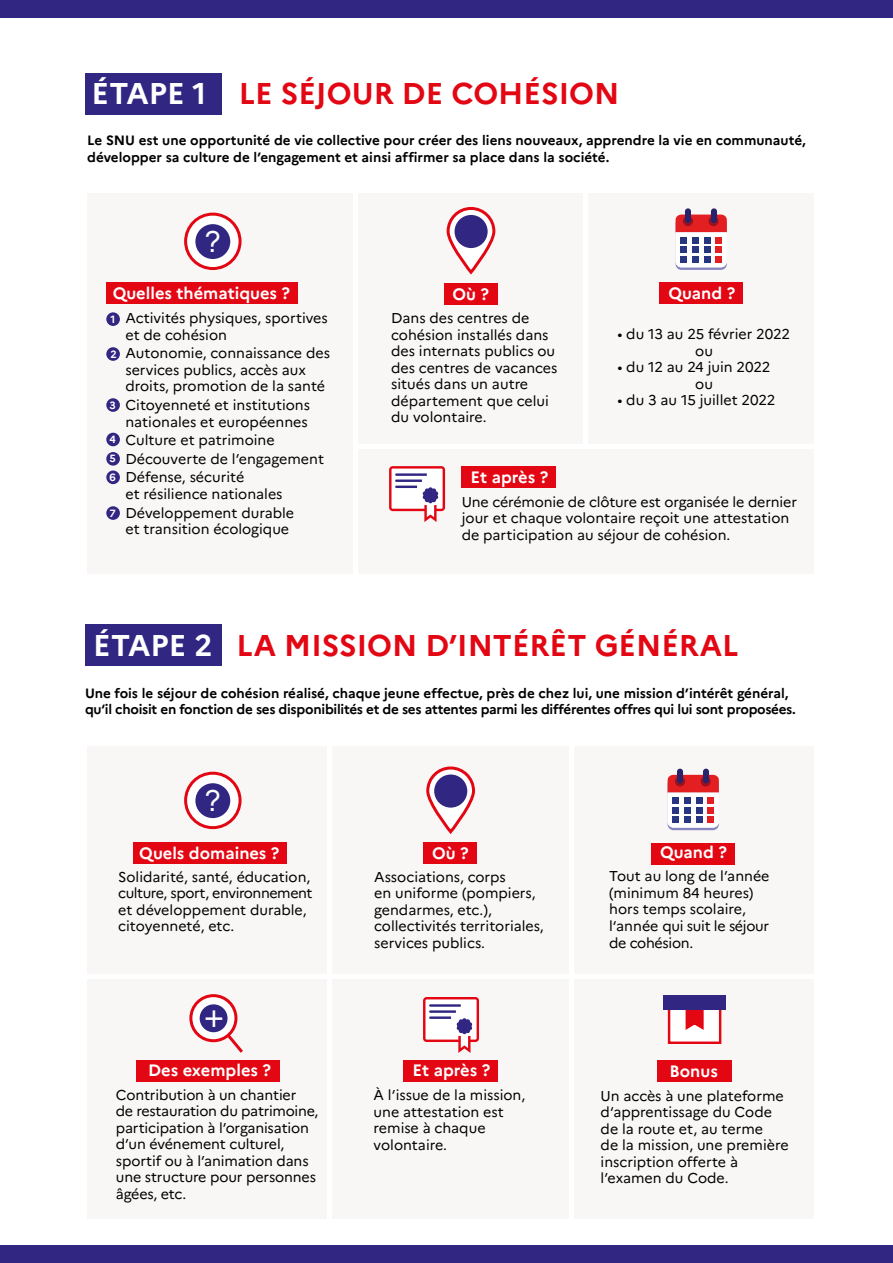
<style>
.page{position:relative;width:893px;height:1263px;background:#fff}
.page>*{position:absolute;margin:0;border:0;box-sizing:border-box;transform-origin:0 0}
.t1{font:33px "Marianne";color:#fff}
.t2{font:700 30px "Marianne";color:#e30613}
.t3{font:30px "Chalet London Nineteen Sixty";color:#fff}
.t4{font:700 16.5px "Marianne";color:#fff}
.t5{font:14.25px/16.5px "Marianne";color:#000}
.t6{font:700 13.5px/16.5px "Marianne";letter-spacing:-.02em;color:#000}
.t7{font:700 13.5px/16.5px "Marianne";color:#000}
.t8{font:700 10.5px/18.9px "Marianne";color:#fff;text-align:justify}
.s1{color:#fff}
</style>
<div class="page">
<div style="left:87px;top:193px;width:727px;height:381px;background:#f9f7f5"></div>
<div style="left:87px;top:746px;width:727px;height:473px;background:#f9f7f5"></div>
<div style="left:133px;top:843px;width:153px;height:21px;background:#e30613"></div>
<div style="left:0;top:0;width:893px;height:17px;background:#312783"></div>
<div style="left:0;top:1246px;width:893px;height:17px;background:#312783"></div>
<svg style="left:447px;top:207px;width:48px;height:67px"></svg>
<div style="left:455px;top:215px;width:33px;height:33px;background:#312783;border-radius:50%"></div>
<div style="left:444px;top:283px;width:54px;height:21px;background:#e30613"></div>
<svg style="left:676px;top:218px;width:51px;height:52px"></svg>
<div style="left:685px;top:208px;width:6px;height:15px;background:#27246c;border-radius:3px"></div>
<div style="left:711px;top:208px;width:6px;height:15px;background:#27246c;border-radius:3px"></div>
<svg style="left:676px;top:215px;width:51px;height:52px"></svg>
<div style="left:704px;top:256px;width:6px;height:7px;background:#273580"></div>
<div style="left:715px;top:237px;width:7px;height:6px;background:#e41f21"></div>
<div style="left:715px;top:247px;width:7px;height:6px;background:#e41f21"></div>
<div style="left:715px;top:256px;width:7px;height:7px;background:#e41f21"></div>
<div style="left:659px;top:283px;width:84px;height:21px;background:#e30613"></div>
<div style="left:461px;top:467px;width:95px;height:21px;background:#e30613"></div>
<div style="left:106px;top:283px;width:192px;height:21px;background:#e30613"></div>
<svg style="left:426px;top:766px;width:49px;height:67px"></svg>
<div style="left:434px;top:774px;width:33px;height:34px;background:#312783;border-radius:50%"></div>
<div style="left:423px;top:843px;width:54px;height:21px;background:#e30613"></div>
<div style="left:651px;top:843px;width:84px;height:21px;background:#e30613"></div>
<div style="left:668px;top:778px;width:51px;height:52px;background:linear-gradient(to right,#8484c0,#8787c1);border-radius:6px"></div>
<div style="left:677px;top:769px;width:6px;height:14px;background:#27246c;border-radius:3px"></div>
<div style="left:703px;top:769px;width:6px;height:14px;background:#27246c;border-radius:3px"></div>
<svg style="left:668px;top:775px;width:51px;height:52px"></svg>
<div style="left:707px;top:797px;width:7px;height:7px;background:#e41f21"></div>
<div style="left:707px;top:807px;width:7px;height:6px;background:#e41f21"></div>
<div style="left:707px;top:817px;width:7px;height:6px;background:#e41f21"></div>
<div style="left:137px;top:1061px;width:143px;height:21px;background:#e30613"></div>
<svg style="left:667px;top:1010px;width:55px;height:34px"></svg>
<div style="left:663px;top:995px;width:63px;height:15px;background:#312783"></div>
<div style="left:657px;top:1061px;width:74px;height:21px;background:#e30613"></div>
<div style="left:403px;top:1060px;width:95px;height:22px;background:#e30613"></div>
<svg style="left:423px;top:997px;width:56px;height:56px"></svg>
<svg style="left:389px;top:466px;width:56px;height:56px"></svg>
<div style="left:106px;top:312px;width:14px;height:14px;background:#312783;border-radius:50%"></div>
<div style="left:106px;top:347px;width:14px;height:14px;background:#312783;border-radius:50%"></div>
<div style="left:106px;top:398px;width:14px;height:14px;background:#312783;border-radius:50%"></div>
<div style="left:106px;top:433px;width:14px;height:13px;background:#312783;border-radius:50%"></div>
<div style="left:106px;top:452px;width:14px;height:14px;background:#312783;border-radius:50%"></div>
<div style="left:106px;top:470px;width:14px;height:14px;background:#312783;border-radius:50%"></div>
<div style="left:106px;top:506px;width:14px;height:14px;background:#312783;border-radius:50%"></div>
<div style="left:85px;top:74px;width:136px;height:41px;background:#312783"></div>
<div style="left:85px;top:625px;width:136px;height:41px;background:#312783"></div>
<svg style="left:186px;top:214px;width:54px;height:55px"></svg>
<div style="left:184px;top:213px;width:58px;height:57px;border:3px solid #e30613;border-radius:50%"></div>
<div style="left:195px;top:224px;width:35px;height:35px;background:#312783;border-radius:50%"></div>
<svg style="left:186px;top:773px;width:54px;height:55px"></svg>
<div style="left:184px;top:772px;width:58px;height:57px;border:3px solid #e30613;border-radius:50%"></div>
<div style="left:195px;top:783px;width:35px;height:35px;background:#312783;border-radius:50%"></div>
<svg style="left:218px;top:1023px;width:25px;height:30px"></svg>
<svg style="left:191px;top:996px;width:45px;height:45px"></svg>
<div style="left:189px;top:994px;width:48px;height:48px;border:3px solid #e30613;border-radius:50%"></div>
<div style="left:200px;top:1004px;width:28px;height:28px;background:#312783;border-radius:50%"></div>
<hr style="left:353px;top:192px;width:4px;height:395px;background:#fff">
<hr style="left:327px;top:738px;width:4px;height:489px;background:#fff">
<hr style="left:81px;top:974px;width:735px;height:4px;background:#fff">
<div style="left:569px;top:737px;width:5px;height:488px;background:#fff"></div>
<div style="left:583px;top:184px;width:5px;height:260px;background:#fff"></div>
<hr style="left:354px;top:444px;width:463px;height:4px;background:#fff">
<h2 class="t2" style="left:91px;top:75px;width:529px"><span class="s1">ÉTAPE 1</span> LE SÉJOUR DE COHÉSION</h2>
<p class="t7" style="left:87px;top:132px;width:720px">Le SNU est une opportunité de vie collective pour créer des liens nouveaux, apprendre la vie en communauté, développer sa culture de l’engagement et ainsi affirmer sa place dans la société.</p>
<h2 class="t3" style="left:205px;top:223px;width:17px">?</h2>
<p class="t4" style="left:113px;top:284px;width:179px">Quelles thématiques ?</p>
<p class="t5" style="left:125px;top:310px;width:204px">Activités physiques, sportives et de cohésion</p>
<p class="t5" style="left:125px;top:345px;width:206px">Autonomie, connaissance des services publics, accès aux droits, promotion de la santé</p>
<p class="t5" style="left:125px;top:397px;width:186px">Citoyenneté et institutions nationales et européennes</p>
<p class="t5" style="left:125px;top:431px;width:200px;line-height:18.6px">Culture et patrimoine<br>Découverte de l’engagement<br>Défense, sécurité</p>
<p class="t5" style="left:125px;top:484px;width:170px;line-height:18.6px">et résilience nationales<br>Développement durable</p>
<p class="t5" style="left:125px;top:521px;width:165px">et transition écologique</p>
<p class="t8" style="left:111px;top:310px;width:6px">1</p>
<p class="t8" style="left:111px;top:344px;width:8px">2</p>
<p class="t8" style="left:109px;top:395px;width:8px">3</p>
<p class="t8" style="left:109px;top:430px;width:8px">4<br>5<br>6</p>
<p class="t8" style="left:109px;top:503px;width:8px">7</p>
<p class="t4" style="left:452px;top:284px;width:38px">Où ?</p>
<p class="t5" style="left:391px;top:310px;width:168px">Dans des centres de cohésion installés dans des internats publics ou des centres de vacances situés dans un autre département que celui du volontaire.</p>
<p class="t4" style="left:471px;top:467px;width:79px">Et après ?</p>
<p class="t4" style="left:668px;top:283px;width:68px">Quand ?</p>
<p class="t5" style="left:617px;top:326px;width:174px;text-align:center">• du 13 au 25 février 2022 ou</p>
<p class="t5" style="left:695px;top:359px;width:77px;text-indent:-78px">• du 12 au 24 juin 2022 ou</p>
<p class="t5" style="left:617px;top:392px;width:159px">• du 3 au 15 juillet 2022</p>
<p class="t5" style="left:462px;top:493px;width:337px">Une cérémonie de clôture est organisée le dernier jour et chaque volontaire reçoit une attestation de participation au séjour de cohésion.</p>
<h2 class="t2" style="left:93px;top:627px;width:647px"><span class="s1">ÉTAPE 2</span> LA MISSION D’INTÉRÊT GÉNÉRAL</h2>
<p class="t6" style="left:85px;top:685px;width:712px">Une fois le séjour de cohésion réalisé, chaque jeune effectue, près de chez lui, une mission d’intérêt général, qu‘il choisit en fonction de ses disponibilités et de ses attentes parmi les différentes offres qui lui sont proposées.</p>
<h2 class="t3" style="left:205px;top:782px;width:17px">?</h2>
<p class="t4" style="left:139px;top:842px;width:142px">Quels domaines ?</p>
<p class="t4" style="left:432px;top:842px;width:38px">Où ?</p>
<p class="t5" style="left:118px;top:868px;width:196px">Solidarité, santé, éducation, culture, sport, environnement et développement durable, citoyenneté, etc.</p>
<p class="t5" style="left:374px;top:868px;width:171px">Associations, corps<br>en uniforme (pompiers, gendarmes, etc.), collectivités territoriales, services publics.</p>
<h1 class="t1" style="left:204px;top:995px;width:21px">+</h1>
<p class="t4" style="left:660px;top:842px;width:68px">Quand ?</p>
<p class="t5" style="left:609px;top:868px;width:162px">Tout au long de l’année (minimum 84 heures) hors temps scolaire, l‘année qui suit le séjour de cohésion.</p>
<p class="t4" style="left:148px;top:1060px;width:124px">Des exemples ?</p>
<p class="t4" style="left:669px;top:1060px;width:50px">Bonus</p>
<p class="t5" style="left:374px;top:1087px;width:153px">À l’issue de la mission, une attestation est remise à chaque volontaire.</p>
<p class="t4" style="left:413px;top:1060px;width:79px">Et après ?</p>
<p class="t5" style="left:116px;top:1086px;width:204px">Contribution à un chantier<br>de restauration du patrimoine, participation à l’organisation d’un événement culturel, sportif ou à l’animation dans une structure pour personnes âgées, etc.</p>
<p class="t5" style="left:601px;top:1087px;width:190px">Un accès à une plateforme d‘apprentissage du Code de la route et, au terme<br>de la mission, une première inscription offerte à l’examen du Code.</p>
</div>
